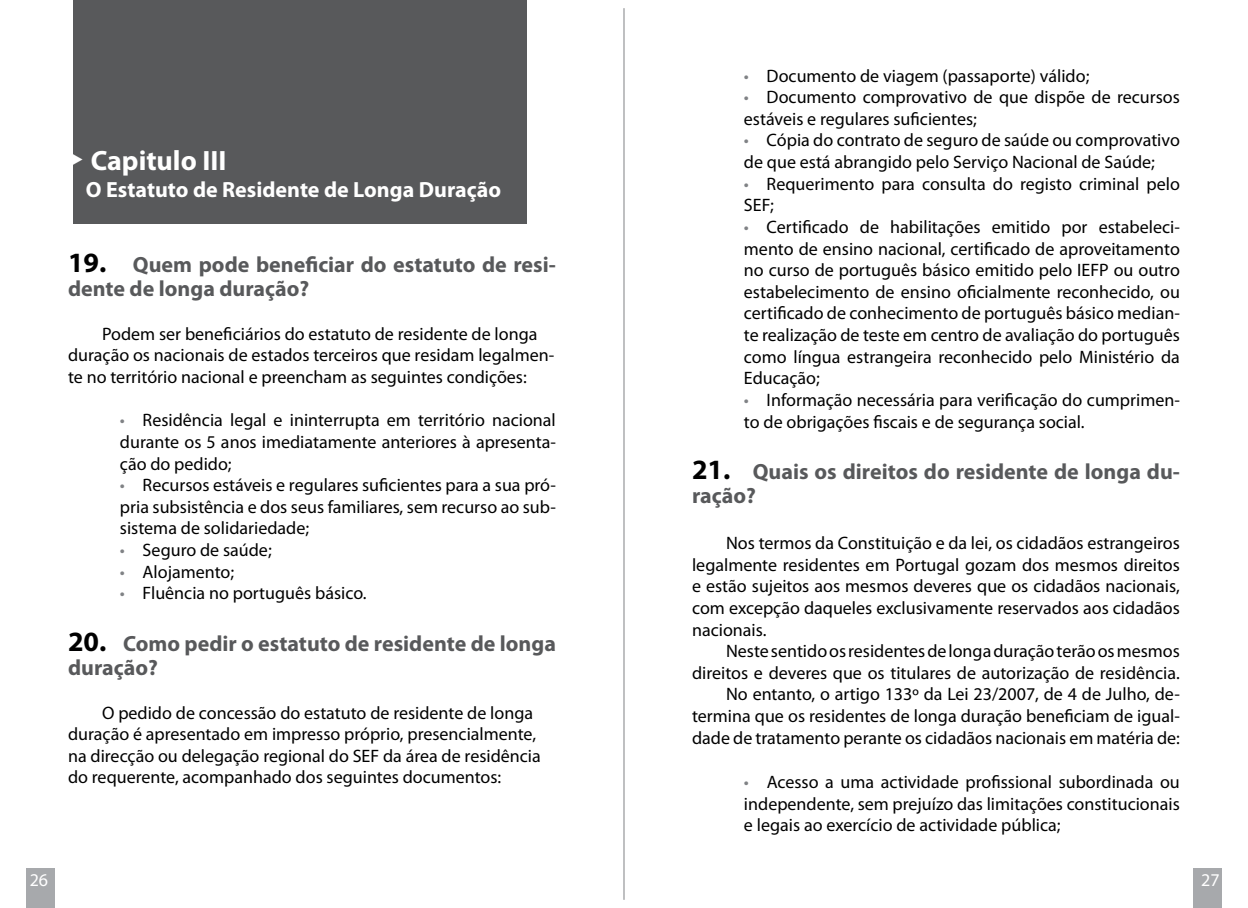
<style>
.page{position:relative;width:1248px;height:908px;background:#fff}
.page>*{position:absolute;margin:0;border:0;box-sizing:border-box;transform-origin:0 0}
.t1{font:700 28px "Myriad Pro";color:#fff}
.t2{font:700 22px/24px "Myriad Pro";color:#58595b}
.t3{font:700 22px "Myriad Pro";color:#fff}
.t4{font:18px/21.6px "Myriad Pro";color:#000}
.t5{font:18px "Myriad Pro";color:#fff}
.s1{font-family:"Menlo"}
.s2{font-size:28px;color:#000}
.s3{color:#808285}
</style>
<div class="page">
<div style="left:27px;top:867px;width:28px;height:40px;background:#a7a9ac"></div>
<div style="left:1192px;top:867px;width:29px;height:40px;background:#a7a9ac"></div>
<hr style="left:623px;top:8px;width:1px;height:891px;background:#808285">
<div style="left:73px;top:0;width:453px;height:223px;background:#58595b"></div>
<h1 class="t1" style="left:68px;top:142px;width:160px"><span class="s1">‣</span> Capitulo III</h1>
<p class="t3" style="left:86px;top:175px;width:417px">O Estatuto de Residente de Longa Duração</p>
<p class="t2" style="left:68px;top:252px;width:489px"><span class="s2">19.</span> Quem pode beneficiar do estatuto de resi&shy;dente de longa duração?</p>
<p class="t4" style="left:68px;top:322px;width:487px;text-indent:34px">Podem ser beneficiários do estatuto de residente de longa duração os nacionais de estados terceiros que residam legalmen&shy;te no território nacional e preencham as seguintes condições:</p>
<p class="t4" style="left:120px;top:409px;width:437px;text-align:justify"><span class="s3">•</span> Residência legal e ininterrupta em território nacional durante os 5 anos imediatamente anteriores à apresenta&shy;ção do pedido;</p>
<p class="t4" style="left:120px;top:474px;width:437px;text-align:justify"><span class="s3">•</span> Recursos estáveis e regulares suficientes para a sua pró&shy;pria subsistência e dos seus familiares, sem recurso ao sub&shy;sistema de solidariedade;</p>
<p class="t4" style="left:120px;top:538px;width:153px"><span class="s3">•</span> Seguro de saúde;</p>
<p class="t4" style="left:120px;top:560px;width:116px"><span class="s3">•</span> Alojamento;</p>
<p class="t4" style="left:120px;top:582px;width:248px"><span class="s3">•</span> Fluência no português básico.</p>
<p class="t2" style="left:68px;top:630px;width:489px"><span class="s2">20.</span> Como pedir o estatuto de residente de longa duração?</p>
<p class="t4" style="left:68px;top:701px;width:474px;text-indent:34px">O pedido de concessão do estatuto de residente de longa duração é apresentado em impresso próprio, presencialmente, na direcção ou delegação regional do SEF da área de residência do requerente, acompanhado dos seguintes documentos:</p>
<p class="t4" style="left:744px;top:64px;width:347px"><span class="s3">•</span> Documento de viagem (passaporte) válido;</p>
<p class="t4" style="left:744px;top:86px;width:437px"><span class="s3">•</span> Documento comprovativo de que dispõe de recursos estáveis e regulares suficientes;</p>
<p class="t4" style="left:744px;top:129px;width:437px"><span class="s3">•</span> Cópia do contrato de seguro de saúde ou comprovativo de que está abrangido pelo Serviço Nacional de Saúde;</p>
<p class="t4" style="left:744px;top:172px;width:437px"><span class="s3">•</span> Requerimento para consulta do registo criminal pelo<br>SEF;</p>
<p class="t4" style="left:744px;top:216px;width:437px;text-align:justify"><span class="s3">•</span> Certificado de habilitações emitido por estabeleci&shy;mento de ensino nacional, certificado de aproveitamento no curso de português básico emitido pelo IEFP ou outro estabelecimento de ensino oficialmente reconhecido, ou certificado de conhecimento de português básico median&shy;te realização de teste em centro de avaliação do português como língua estrangeira reconhecido pelo Ministério da Educação;</p>
<p class="t4" style="left:744px;top:388px;width:437px"><span class="s3">•</span> Informação necessária para verificação do cumprimen&shy;to de obrigações fiscais e de segurança social.</p>
<p class="t2" style="left:692px;top:459px;width:489px"><span class="s2">21.</span> Quais os direitos do residente de longa du&shy;ração?</p>
<p class="t4" style="left:692px;top:531px;width:489px;text-align:justify;text-indent:34px">Nos termos da Constituição e da lei, os cidadãos estrangeiros legalmente residentes em Portugal gozam dos mesmos direitos e estão sujeitos aos mesmos deveres que os cidadãos nacionais, com excepção daqueles exclusivamente reservados aos cidadãos nacionais.</p>
<p class="t4" style="left:692px;top:639px;width:489px;text-align:right">Neste sentido os residentes de longa duração terão os mesmos direitos e deveres que os titulares de autorização de residência.<br>No entanto, o artigo 133º da Lei 23/2007, de 4 de Julho, de&shy;termina que os residentes de longa duração beneficiam de igual&shy;dade de tratamento perante os cidadãos nacionais em matéria de:</p>
<p class="t4" style="left:744px;top:770px;width:437px;text-align:justify"><span class="s3">•</span> Acesso a uma actividade profissional subordinada ou independente, sem prejuízo das limitações constitucionais e legais ao exercício de actividade pública;</p>
<p class="t5" style="left:30px;top:868px;width:20px">26</p>
<p class="t5" style="left:1200px;top:868px;width:20px">27</p>
</div>
